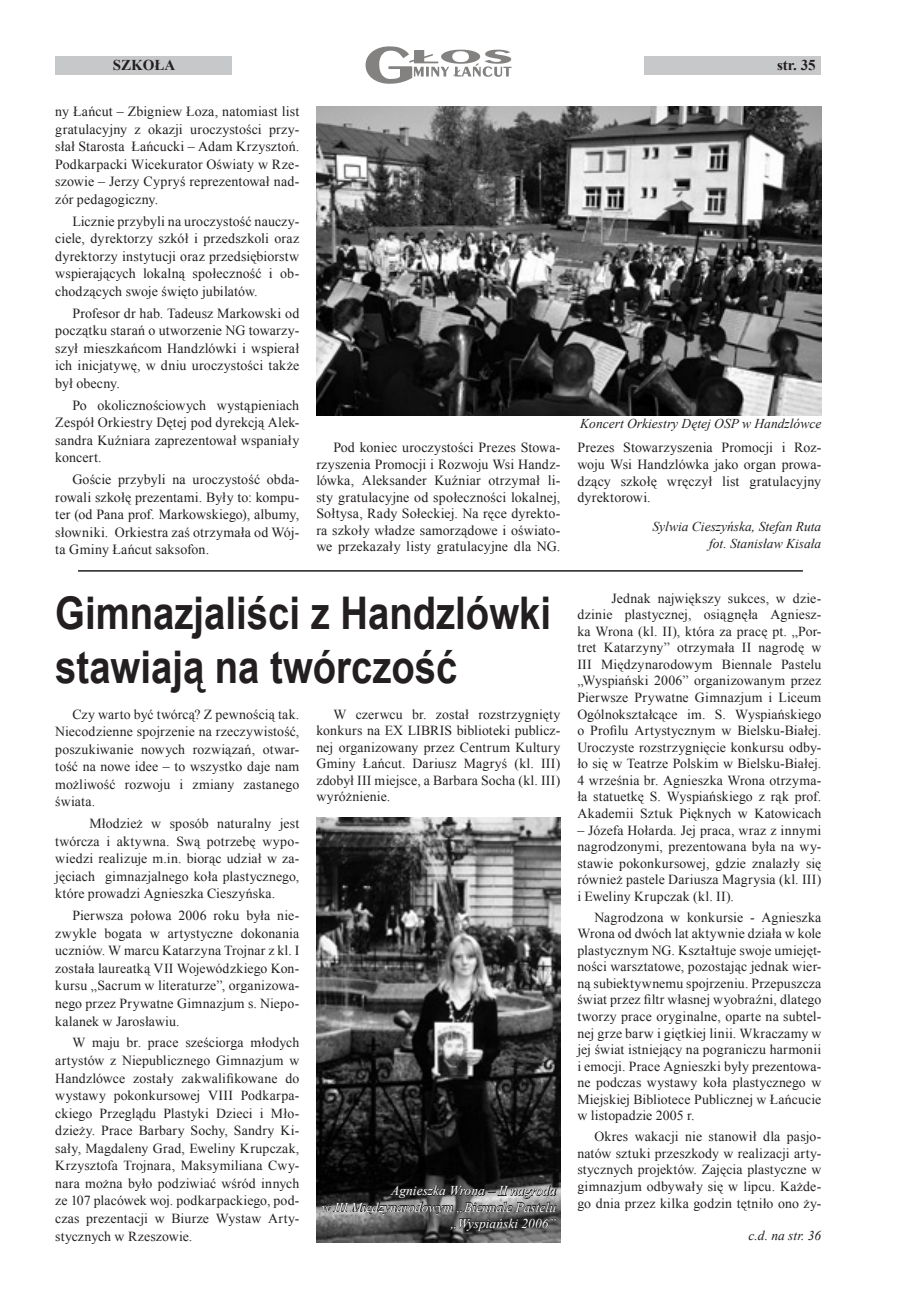
<style>
.page{position:relative;width:915px;height:1306px;background:#fff}
.page>*{position:absolute;margin:0;border:0;box-sizing:border-box;transform-origin:0 0}
.t1{font:700 45px/54px "Arial";color:#231f20;scale:.85 1}
.t2{font:700 15px "Times New Roman";color:#231f20}
.t3{font:13.95px/17.5px "Times New Roman";letter-spacing:.01em;color:#231f20;text-align:justify}
.t4{font:13.8px/16.5px "Times New Roman";letter-spacing:.01em;color:#231f20;text-align:justify}
.t5{font:italic 13.5px/16.2px "Times New Roman";color:#231f20;text-align:right}
.t6{font:italic 13.5px/16.2px "Times New Roman";color:#fff;text-align:right}
</style>
<div class="page">
<div style="left:55px;top:56px;width:176px;height:19px;background:#c7c8ca"></div>
<div style="left:644px;top:56px;width:176px;height:19px;background:#c7c8ca"></div>
<svg style="left:365px;top:46px;width:146px;height:38px"></svg>
<img style="left:316px;top:106px;width:505px;height:310px">
<hr style="left:78px;top:570px;width:724px;height:1px;background:#231f20">
<img style="left:316px;top:817px;width:244px;height:425px">
<svg style="left:321px;top:1173px;width:236px;height:60px;background:#434343"></svg>
<p class="t2" style="left:113px;top:55px;width:64px">SZKOŁA</p>
<p class="t2" style="left:776px;top:55px;width:40px">str. 35</p>
<p class="t3" style="left:55px;top:102px;width:245px">ny Łańcut – Zbigniew Łoza, natomiast list gratulacyjny z okazji uroczystości przy&shy;słał Starosta Łańcucki – Adam Krzysztoń.<br>Podkarpacki Wicekurator Oświaty w Rze&shy;szowie – Jerzy Cypryś reprezentował nad&shy;zór pedagogiczny.</p>
<p class="t3" style="left:55px;top:212px;width:245px;text-indent:17px">Licznie przybyli na uroczystość nauczy&shy;ciele, dyrektorzy szkół i przedszkoli oraz dyrektorzy instytucji oraz przedsiębiorstw wspierających lokalną społeczność i ob&shy;chodzących swoje święto jubilatów.</p>
<p class="t3" style="left:55px;top:304px;width:245px;text-indent:17px">Profesor dr hab. Tadeusz Markowski od początku starań o utworzenie NG towarzy&shy;szył mieszkańcom Handzlówki i wspierał ich inicjatywę, w dniu uroczystości także był obecny.</p>
<p class="t3" style="left:55px;top:396px;width:245px;text-indent:17px">Po okolicznościowych wystąpieniach Zespół Orkiestry Dętej pod dyrekcją Alek&shy;sandra Kuźniara zaprezentował wspaniały koncert.</p>
<p class="t3" style="left:55px;top:470px;width:245px;text-indent:17px">Goście przybyli na uroczystość obda&shy;rowali szkołę prezentami. Były to: kompu&shy;ter (od Pana prof. Markowskiego), albumy, słowniki. Orkiestra zaś otrzymała od Wój&shy;ta Gminy Łańcut saksofon.</p>
<p class="t5" style="left:580px;top:415px;width:242px">Koncert Orkiestry Dętej OSP w Handzlówce</p>
<p class="t3" style="left:316px;top:439px;width:245px;line-height:16.5px;text-indent:17px">Pod koniec uroczystości Prezes Stowa&shy;rzyszenia Promocji i Rozwoju Wsi Handz&shy;lówka, Aleksander Kuźniar otrzymał li&shy;sty gratulacyjne od społeczności lokalnej, Sołtysa, Rady Sołeckiej. Na ręce dyrekto&shy;ra szkoły władze samorządowe i oświato&shy;we przekazały listy gratulacyjne dla NG.</p>
<p class="t3" style="left:577px;top:439px;width:245px;line-height:16.8px">Prezes Stowarzyszenia Promocji i Roz&shy;woju Wsi Handzlówka jako organ prowa&shy;dzący szkołę wręczył list gratulacyjny dyrektorowi.</p>
<p class="t5" style="left:652px;top:518px;width:170px">Sylwia Cieszyńska, Stefan Ruta fot. Stanisław Kisała</p>
<h1 class="t1" style="left:55px;top:587px;width:584px">Gimnazjaliści z Handzlówki stawiają na twórczość</h1>
<p class="t4" style="left:316px;top:705px;width:245px;text-indent:17px">W czerwcu br. został rozstrzygnięty konkurs na EX LIBRIS biblioteki publicz&shy;nej organizowany przez Centrum Kultury Gminy Łańcut. Dariusz Magryś (kl. III) zdobył III miejsce, a Barbara Socha (kl. III) wyróżnienie.</p>
<p class="t4" style="left:55px;top:705px;width:245px;line-height:17.5px;text-indent:17px">Czy warto być twórcą? Z pewnością tak.<br>Niecodzienne spojrzenie na rzeczywistość, poszukiwanie nowych rozwiązań, otwar&shy;tość na nowe idee – to wszystko daje nam możliwość rozwoju i zmiany zastanego świata.</p>
<p class="t4" style="left:55px;top:814px;width:245px;line-height:17.5px;text-indent:34px">Młodzież w sposób naturalny jest twórcza i aktywna. Swą potrzebę wypo&shy;wiedzi realizuje m.in. biorąc udział w za&shy;jęciach gimnazjalnego koła plastycznego, które prowadzi Agnieszka Cieszyńska.</p>
<p class="t4" style="left:55px;top:906px;width:245px;line-height:17.5px;text-indent:17px">Pierwsza połowa 2006 roku była nie&shy;zwykle bogata w artystyczne dokonania uczniów. W marcu Katarzyna Trojnar z kl. I została laureatką VII Wojewódzkiego Kon&shy;kursu „Sacrum w literaturze”, organizowa&shy;nego przez Prywatne Gimnazjum s. Niepo&shy;kalanek w Jarosławiu.</p>
<p class="t4" style="left:55px;top:1033px;width:245px;line-height:17.5px;text-indent:17px">W maju br. prace sześciorga młodych artystów z Niepublicznego Gimnazjum w Handzlówce zostały zakwalifikowane do wystawy pokonkursowej VIII Podkarpa&shy;ckiego Przeglądu Plastyki Dzieci i Mło&shy;dzieży. Prace Barbary Sochy, Sandry Ki&shy;sały, Magdaleny Grad, Eweliny Krupczak, Krzysztofa Trojnara, Maksymiliana Cwy&shy;nara można było podziwiać wśród innych ze 107 placówek woj. podkarpackiego, pod&shy;czas prezentacji w Biurze Wystaw Arty&shy;stycznych w Rzeszowie.</p>
<p class="t6" style="left:321px;top:1182px;width:236px">Agnieszka Wrona – II nagroda<br>w III Międzynarodowym „Biennale Pastelu „Wyspiański 2006”</p>
<p class="t4" style="left:577px;top:589px;width:245px;text-indent:34px">Jednak największy sukces, w dzie&shy;dzinie plastycznej, osiągnęła Agniesz&shy;ka Wrona (kl. II), która za pracę pt. „Por&shy;tret Katarzyny” otrzymała II nagrodę w III Międzynarodowym Biennale Pastelu „Wyspiański 2006” organizowanym przez Pierwsze Prywatne Gimnazjum i Liceum Ogólnokształcące im. S. Wyspiańskiego o Profilu Artystycznym w Bielsku-Białej.<br>Uroczyste rozstrzygnięcie konkursu odby&shy;ło się w Teatrze Polskim w Bielsku-Białej.<br>4 września br. Agnieszka Wrona otrzyma&shy;ła statuetkę S. Wyspiańskiego z rąk prof.<br>Akademii Sztuk Pięknych w Katowicach</p>
<p class="t4" style="left:577px;top:821px;width:245px">– Józefa Hołarda. Jej praca, wraz z innymi nagrodzonymi, prezentowana była na wy&shy;stawie pokonkursowej, gdzie znalazły się również pastele Dariusza Magrysia (kl. III) i Eweliny Krupczak (kl. II).</p>
<p class="t4" style="left:577px;top:908px;width:245px;text-indent:17px">Nagrodzona w konkursie - Agnieszka Wrona od dwóch lat aktywnie działa w kole plastycznym NG. Kształtuje swoje umiejęt&shy;ności warsztatowe, pozostając jednak wier&shy;ną subiektywnemu spojrzeniu. Przepuszcza świat przez filtr własnej wyobraźni, dlatego tworzy prace oryginalne, oparte na subtel&shy;nej grze barw i giętkiej linii. Wkraczamy w jej świat istniejący na pograniczu harmonii i emocji. Prace Agnieszki były prezentowa&shy;ne podczas wystawy koła plastycznego w Miejskiej Bibliotece Publicznej w Łańcucie w listopadzie 2005 r.</p>
<p class="t4" style="left:577px;top:1128px;width:245px;text-indent:17px">Okres wakacji nie stanowił dla pasjo&shy;natów sztuki przeszkody w realizacji arty&shy;stycznych projektów. Zajęcia plastyczne w gimnazjum odbywały się w lipcu. Każde&shy;go dnia przez kilka godzin tętniło ono ży-</p>
<p class="t5" style="left:748px;top:1226px;width:74px">c.d. na str. 36</p>
</div>
